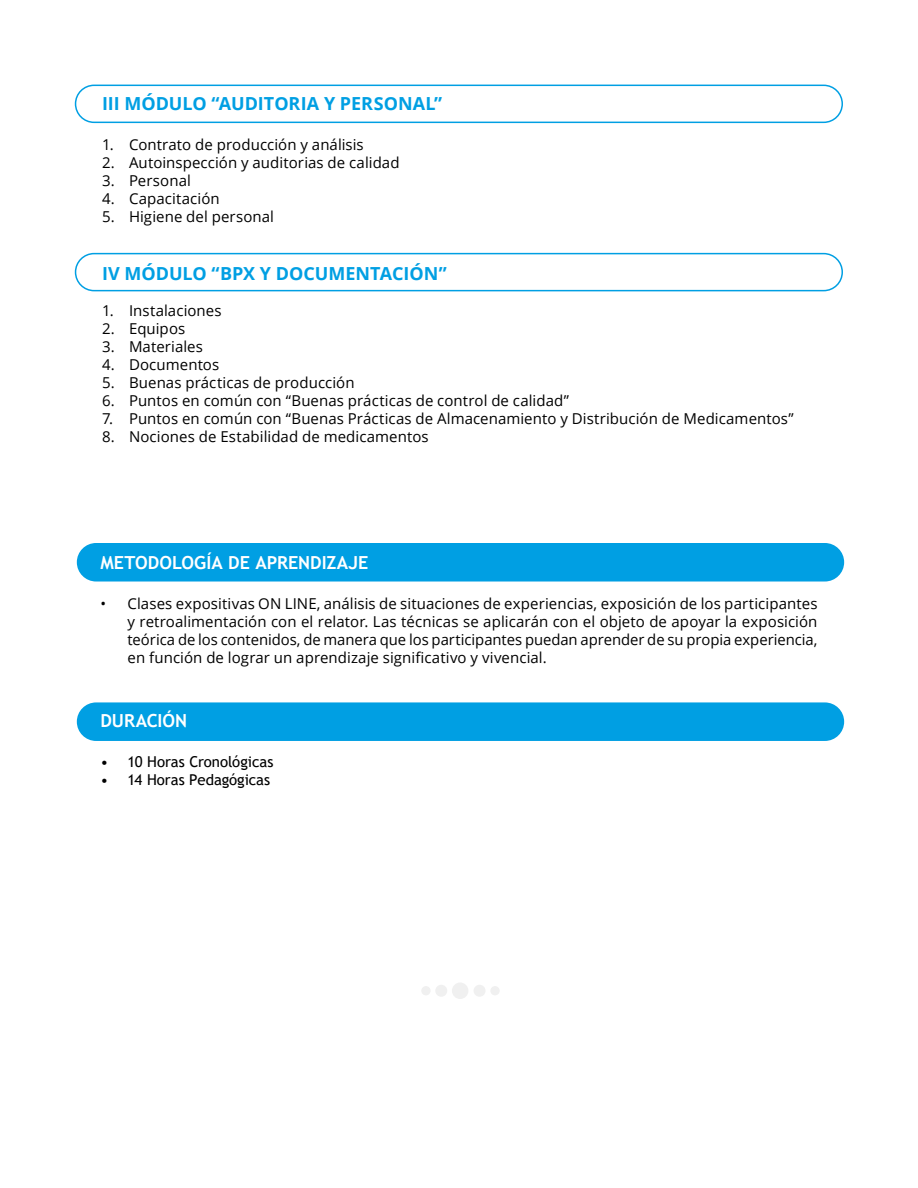
<style>
.page{position:relative;width:918px;height:1188px;background:#fff}
.page>*{position:absolute;margin:0;border:0;box-sizing:border-box;transform-origin:0 0}
.t1{font:700 18px "Open Sans";color:#009fe3}
.t2{font:700 18px "Trebuchet MS";color:#fff}
.t3{font:15px/18px "Open Sans";letter-spacing:.005em;color:#000;text-align:justify}
.t4{font:15px "Trebuchet MS";color:#000}
</style>
<div class="page">
<div style="left:77px;top:702px;width:767px;height:39px;background:#009fe3;border-radius:19px"></div>
<div style="left:77px;top:543px;width:767px;height:39px;background:#009fe3;border-radius:19px"></div>
<div style="left:452px;top:982px;width:16px;height:17px;background:#f0f0f0;border-radius:50%"></div>
<div style="left:435px;top:985px;width:12px;height:12px;background:#f0f0f0;border-radius:50%"></div>
<div style="left:421px;top:986px;width:10px;height:9px;background:#f0f0f0;border-radius:50%"></div>
<div style="left:474px;top:985px;width:12px;height:12px;background:#f0f0f0;border-radius:50%"></div>
<div style="left:490px;top:986px;width:10px;height:9px;background:#f0f0f0;border-radius:50%"></div>
<div style="left:75px;top:85px;width:768px;height:38px;border:2px solid #009fe3;border-radius:19px"></div>
<div style="left:75px;top:253px;width:768px;height:38px;border:2px solid #009fe3;border-radius:19px"></div>
<p class="t1" style="left:102px;top:91px;width:342px">III MÓDULO “AUDITORIA Y PERSONAL”</p>
<p class="t3" style="left:102px;top:135px;width:263px">1. Contrato de producción y análisis</p>
<p class="t3" style="left:102px;top:153px;width:299px">2. Autoinspección y auditorias de calidad</p>
<p class="t3" style="left:102px;top:171px;width:90px">3. Personal</p>
<p class="t3" style="left:102px;top:189px;width:119px">4. Capacitación</p>
<p class="t3" style="left:102px;top:207px;width:174px">5. Higiene del personal</p>
<p class="t1" style="left:102px;top:260px;width:346px">IV MÓDULO “BPX Y DOCUMENTACIÓN”</p>
<p class="t3" style="left:102px;top:301px;width:121px">1. Instalaciones</p>
<p class="t3" style="left:102px;top:319px;width:85px">2. Equipos</p>
<p class="t3" style="left:102px;top:337px;width:103px">3. Materiales</p>
<p class="t3" style="left:102px;top:355px;width:119px">4. Documentos</p>
<p class="t3" style="left:102px;top:373px;width:254px">5. Buenas prácticas de producción</p>
<p class="t3" style="left:102px;top:391px;width:469px">6. Puntos en común con “Buenas prácticas de control de calidad”</p>
<p class="t3" style="left:102px;top:409px;width:693px">7. Puntos en común con “Buenas Prácticas de Almacenamiento y Distribución de Medicamentos”</p>
<p class="t3" style="left:102px;top:427px;width:328px">8. Nociones de Estabilidad de medicamentos</p>
<p class="t2" style="left:100px;top:551px;width:269px">METODOLOGÍA DE APRENDIZAJE</p>
<p class="t3" style="left:128px;top:594px;width:692px;text-indent:-27px">• Clases expositivas ON LINE, análisis de situaciones de experiencias, exposición de los participantes y retroalimentación con el relator. Las técnicas se aplicarán con el objeto de apoyar la exposición teórica de los contenidos, de manera que los participantes puedan aprender de su propia experiencia, en función de lograr un aprendizaje significativo y vivencial.</p>
<p class="t2" style="left:101px;top:710px;width:88px">DURACIÓN</p>
<p class="t4" style="left:100px;top:752px;width:174px">• 10 Horas Cronológicas</p>
<p class="t4" style="left:100px;top:770px;width:171px">• 14 Horas Pedagógicas</p>
</div>
